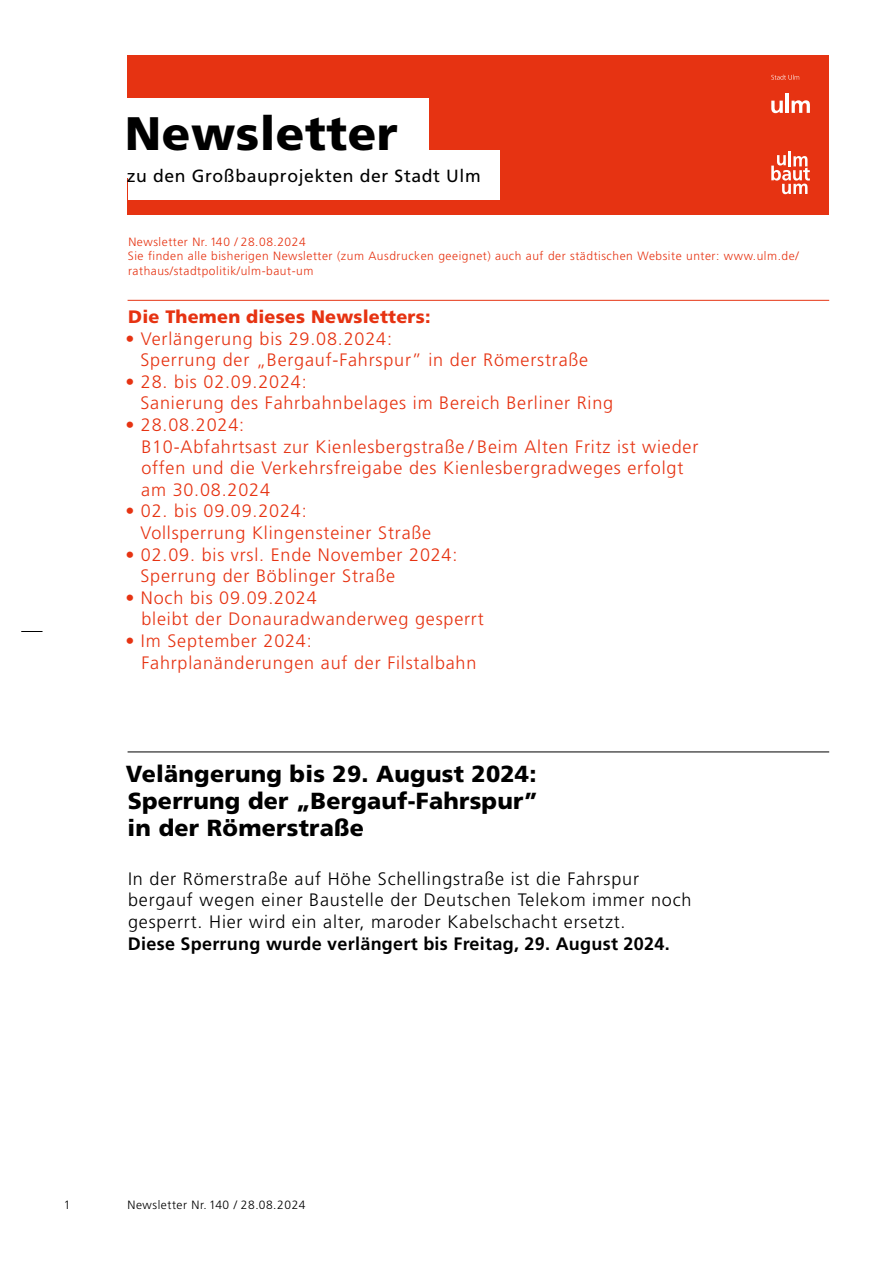
<style>
.page{position:relative;width:893px;height:1263px;background:#fff}
.page>*{position:absolute;margin:0;border:0;box-sizing:border-box;transform-origin:0 0}
.t1{font:900 46.95px "Frutiger LT Pro";letter-spacing:.01em;color:#000}
.t2{font:900 23.25px/27px "Frutiger LT Pro";letter-spacing:.01em;color:#000;text-align:justify}
.t3{font:300 18px/21.6px "Frutiger LT Pro";letter-spacing:.045em;color:#e63312}
.t4{font:300 18px/21.6px "Frutiger LT Pro";letter-spacing:.045em;color:#000}
.t5{font:700 18px "Frutiger LT Pro";letter-spacing:.015em;color:#000}
.t6{font:900 18px "Frutiger LT Pro";letter-spacing:.01em;color:#e63312}
.t7{font:17.55px "Frutiger LT Pro";letter-spacing:.035em;color:#000}
.t8{font:300 12px/14.4px "Frutiger LT Pro";letter-spacing:.045em;color:#e63312}
.t9{font:300 12px "Frutiger LT Pro";letter-spacing:.045em;color:#000}
</style>
<div class="page">
<svg style="left:21px;top:631px;width:22px;height:1px"></svg>
<hr style="left:128px;top:300px;width:701px;height:1px;background:#e63312">
<hr style="left:128px;top:751px;width:701px;height:1px;background:#000">
<div style="left:128px;top:55px;width:701px;height:160px;background:#e63312"></div>
<svg style="left:771px;top:101px;width:12px;height:12px"></svg>
<svg style="left:792px;top:100px;width:18px;height:13px"></svg>
<hr style="left:785px;top:94px;width:4px;height:19px;background:#fff">
<svg style="left:771px;top:75px;width:28px;height:5px"></svg>
<hr style="left:788px;top:151px;width:3px;height:15px;background:#fff">
<svg style="left:771px;top:155px;width:39px;height:39px"></svg>
<div style="left:128px;top:98px;width:301px;height:80px;background:#fff"></div>
<div style="left:128px;top:151px;width:371px;height:49px;background:#fff"></div>
<h1 class="t1" style="left:125px;top:105px;width:274px">Newsletter</h1>
<p class="t7" style="left:127px;top:165px;width:355px">zu den Großbauprojekten der Stadt Ulm</p>
<p class="t8" style="left:128px;top:235px;width:672px">Newsletter Nr. 140 / 28.08.2024<br>Sie finden alle bisherigen Newsletter (zum Ausdrucken geeignet) auch auf der städtischen Website unter: www.ulm.de/ rathaus/stadtpolitik/ulm-baut-um</p>
<p class="t6" style="left:128px;top:306px;width:304px">Die Themen dieses Newsletters:</p>
<p class="t3" style="left:140px;top:328px;width:449px;text-indent:-15px">• Verlängerung bis 29.08.2024:<br>Sperrung der „Bergauf-Fahrspur” in der Römerstraße</p>
<p class="t3" style="left:140px;top:371px;width:474px;text-indent:-15px">• 28. bis 02.09.2024:<br>Sanierung des Fahrbahnbelages im Bereich Berliner Ring</p>
<p class="t3" style="left:141px;top:414px;width:559px;text-indent:-16px">• 28.08.2024:<br>B10-Abfahrtsast zur Kienlesbergstraße / Beim Alten Fritz ist wieder offen und die Verkehrsfreigabe des Kienlesbergradweges erfolgt am 30.08.2024</p>
<p class="t3" style="left:141px;top:500px;width:292px;text-indent:-15px">• 02. bis 09.09.2024:<br>Vollsperrung Klingensteiner Straße</p>
<p class="t3" style="left:140px;top:544px;width:318px;text-indent:-15px">• 02.09. bis vrsl. Ende November 2024:<br>Sperrung der Böblinger Straße</p>
<p class="t3" style="left:141px;top:587px;width:344px;text-indent:-16px">• Noch bis 09.09.2024<br>bleibt der Donauradwanderweg gesperrt</p>
<p class="t3" style="left:141px;top:630px;width:337px;text-indent:-16px">• Im September 2024:<br>Fahrplanänderungen auf der Filstalbahn</p>
<p class="t2" style="left:126px;top:760px;width:413px">Velängerung bis 29. August 2024:<br>Sperrung der „Bergauf-Fahrspur” in der Römerstraße</p>
<p class="t4" style="left:128px;top:868px;width:565px">In der Römerstraße auf Höhe Schellingstraße ist die Fahrspur bergauf wegen einer Baustelle der Deutschen Telekom immer noch gesperrt. Hier wird ein alter, maroder Kabelschacht ersetzt.</p>
<p class="t5" style="left:128px;top:932px;width:543px">Diese Sperrung wurde verlängert bis Freitag, 29. August 2024.</p>
<p class="t9" style="left:64px;top:1197px;width:8px">1</p>
<p class="t9" style="left:128px;top:1197px;width:179px">Newsletter Nr. 140 / 28.08.2024</p>
</div>
